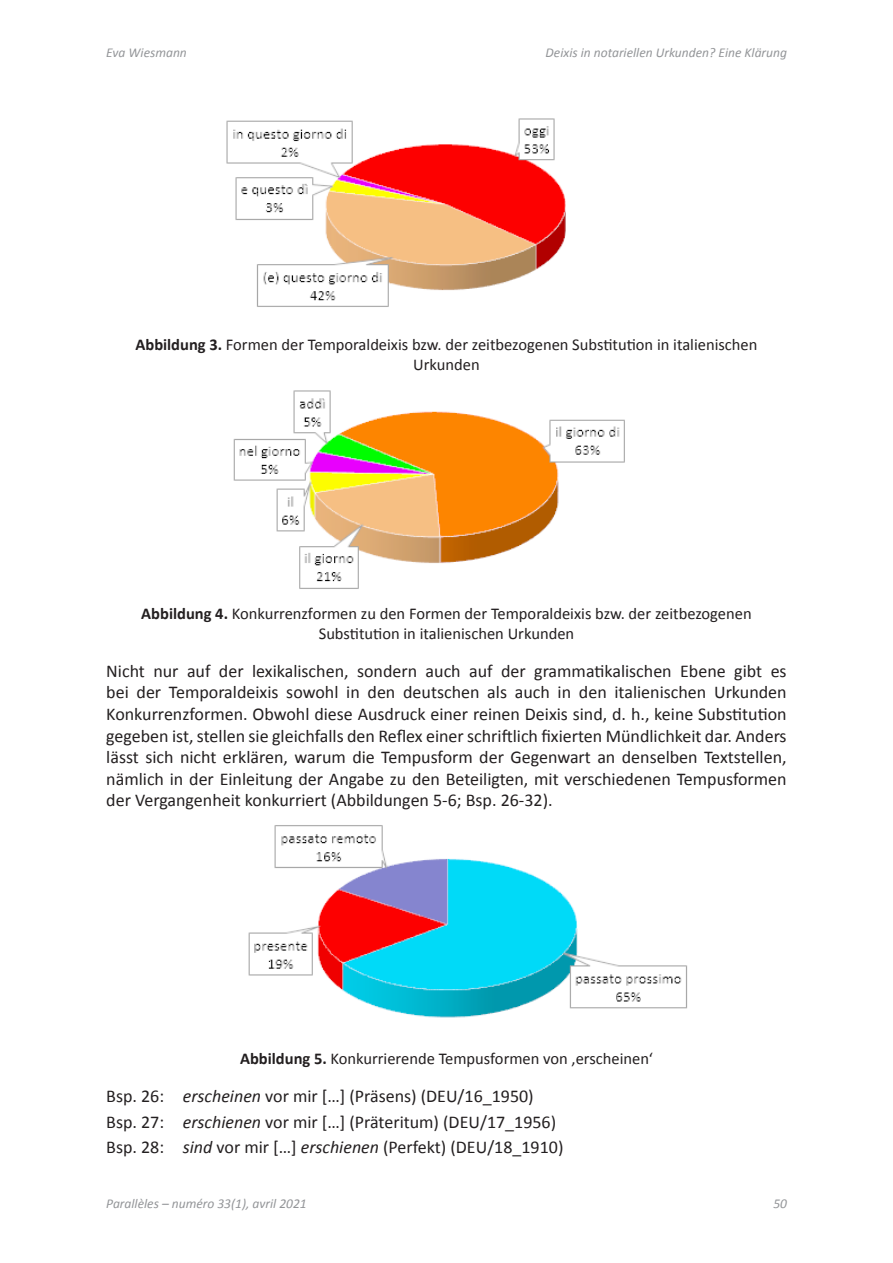
<style>
.page{position:relative;width:893px;height:1263px;background:#fff}
.page>*{position:absolute;margin:0;border:0;box-sizing:border-box;transform-origin:0 0}
.P_Texte{font:18px/21.6px "Calibri";color:#231f20;text-align:justify}
.P_Texte-Indent-Wiesm{font:18px "Calibri";color:#231f20}
.P_Legend{font:16.5px/19.8px "Calibri";color:#231f20;text-align:center}
.t1{font:italic 13.5px "Calibri";color:#939598}
.s1{font-weight:700}
.s2{font-style:italic}
</style>
<div class="page">
<img style="left:233px;top:390px;width:392px;height:199px">
<img style="left:226px;top:118px;width:340px;height:189px">
<img style="left:248px;top:825px;width:440px;height:193px">
<p class="t1" style="left:106px;top:44px;width:82px">Eva Wiesmann</p>
<p class="t1" style="left:546px;top:44px;width:243px">Deixis in notariellen Urkunden? Eine Klärung</p>
<p class="P_Legend" style="left:135px;top:334px;width:623px"><span class="s1">Abbildung 3.</span> Formen der Temporaldeixis bzw. der zeitbezogenen Substitution in italienischen<br>Urkunden</p>
<p class="P_Legend" style="left:141px;top:604px;width:612px"><span class="s1">Abbildung 4.</span> Konkurrenzformen zu den Formen der Temporaldeixis bzw. der zeitbezogenen<br>Substitution in italienischen Urkunden</p>
<p class="P_Texte" style="left:106px;top:660px;width:682px">Nicht nur auf der lexikalischen, sondern auch auf der grammatikalischen Ebene gibt es bei der Temporaldeixis sowohl in den deutschen als auch in den italienischen Urkunden Konkurrenzformen. Obwohl diese Ausdruck einer reinen Deixis sind, d. h., keine Substitution gegeben ist, stellen sie gleichfalls den Reflex einer schriftlich fixierten Mündlichkeit dar. Anders lässt sich nicht erklären, warum die Tempusform der Gegenwart an denselben Textstellen, nämlich in der Einleitung der Angabe zu den Beteiligten, mit verschiedenen Tempusformen der Vergangenheit konkurriert (Abbildungen 5-6; Bsp. 26-32).</p>
<p class="P_Legend" style="left:240px;top:1048px;width:414px"><span class="s1">Abbildung 5.</span> Konkurrierende Tempusformen von ,erscheinen‘</p>
<p class="P_Texte-Indent-Wiesm" style="left:106px;top:1084px;width:429px">Bsp. 26: <span class="s2">erscheinen</span> vor mir […] (Präsens) (DEU/16_1950)</p>
<p class="P_Texte-Indent-Wiesm" style="left:106px;top:1110px;width:451px">Bsp. 27: <span class="s2">erschienen</span> vor mir […] (Präteritum) (DEU/17_1956)</p>
<p class="P_Texte-Indent-Wiesm" style="left:106px;top:1136px;width:459px">Bsp. 28: <span class="s2">sind</span> vor mir […] <span class="s2">erschienen</span> (Perfekt) (DEU/18_1910)</p>
<p class="t1" style="left:106px;top:1194px;width:202px">Parallèles – numéro 33(1), avril 2021</p>
<p class="t1" style="left:773px;top:1194px;width:15px">50</p>
</div>
